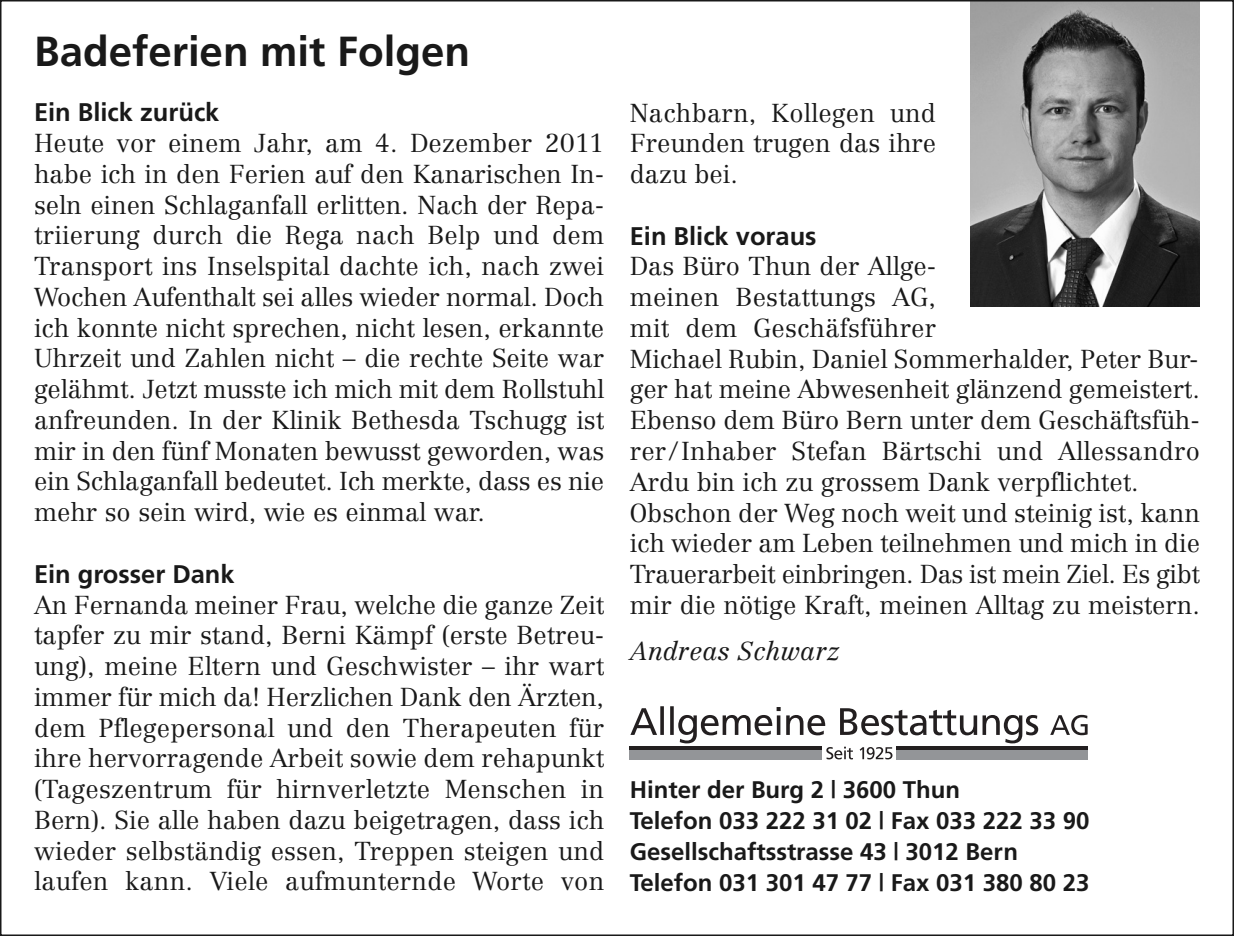
<style>
.page{position:relative;width:1234px;height:936px;background:#fff}
.page>*{position:absolute;margin:0;border:0;box-sizing:border-box;transform-origin:0 0}
.t1{font:700 42px "Frutiger";color:#191919}
.t2{font:300 25.5px/30.9px "Centennial";color:#191919;text-align:justify}
.t3{font:700 25.5px "Frutiger";color:#191919}
.t4{font:italic 300 25.5px "Centennial";color:#191919}
.t5{font:700 24px/30.9px "Frutiger";color:#191919}
</style>
<div class="page">
<img style="left:970px;top:3px;width:229px;height:303px">
<svg style="left:630px;top:706px;width:457px;height:53px"></svg>
<div style="left:629px;top:750px;width:192px;height:9px;background:#939598"></div>
<div style="left:896px;top:750px;width:191px;height:9px;background:#939598"></div>
<hr style="left:629px;top:746px;width:192px;height:4px;background:#231f20">
<hr style="left:896px;top:746px;width:191px;height:4px;background:#231f20">
<h1 class="t1" style="left:34px;top:34px;width:437px">Badeferien mit Folgen</h1>
<p class="t3" style="left:34px;top:102px;width:187px">Ein Blick zurück</p>
<p class="t2" style="left:34px;top:130px;width:571px">Heute vor einem Jahr, am 4. Dezember 2011 habe ich in den Ferien auf den Kanarischen In&shy;seln einen Schlaganfall erlitten. Nach der Repa&shy;triierung durch die Rega nach Belp und dem Transport ins Inselspital dachte ich, nach zwei Wochen Aufenthalt sei alles wieder normal. Doch ich konnte nicht sprechen, nicht lesen, erkannte Uhrzeit und Zahlen nicht – die rechte Seite war gelähmt. Jetzt musste ich mich mit dem Rollstuhl anfreunden. In der Klinik Bethesda Tschugg ist mir in den fünf Monaten bewusst geworden, was ein Schlaganfall bedeutet. Ich merkte, dass es nie mehr so sein wird, wie es einmal war.</p>
<p class="t3" style="left:34px;top:563px;width:202px">Ein grosser Dank</p>
<p class="t2" style="left:34px;top:591px;width:571px">An Fernanda meiner Frau, welche die ganze Zeit tapfer zu mir stand, Berni Kämpf (erste Betreu&shy;ung), meine Eltern und Geschwister – ihr wart immer für mich da! Herzlichen Dank den Ärzten, dem Pflegepersonal und den Therapeuten für ihre hervorragende Arbeit sowie dem rehapunkt (Tageszentrum für hirnverletzte Menschen in Bern). Sie alle haben dazu beigetragen, dass ich wieder selbständig essen, Treppen steigen und laufen kann. Viele aufmunternde Worte von</p>
<p class="t2" style="left:629px;top:99px;width:308px">Nachbarn, Kollegen und Freunden trugen das ihre dazu bei.</p>
<p class="t3" style="left:629px;top:225px;width:188px">Ein Blick voraus</p>
<p class="t2" style="left:629px;top:253px;width:571px;text-align:left">Das Büro Thun der Allge-<br>meinen Bestattungs AG,<br>mit dem Geschäfsführer<br>Michael Rubin, Daniel Sommerhalder, Peter Bur&shy;ger hat meine Abwesenheit glänzend gemeistert.<br>Ebenso dem Büro Bern unter dem Geschäftsfüh&shy;rer/Inhaber Stefan Bärtschi und Allessandro Ardu bin ich zu grossem Dank verpflichtet.<br>Obschon der Weg noch weit und steinig ist, kann ich wieder am Leben teilnehmen und mich in die Trauerarbeit einbringen. Das ist mein Ziel. Es gibt mir die nötige Kraft, meinen Alltag zu meistern.</p>
<p class="t4" style="left:629px;top:640px;width:211px">Andreas Schwarz</p>
<p class="t5" style="left:629px;top:776px;width:461px">Hinter der Burg 2 | 3600 Thun<br>Telefon 033 222 31 02 | Fax 033 222 33 90<br>Gesellschaftsstrasse 43 | 3012 Bern Telefon 031 301 47 77 | Fax 031 380 80 23</p>
</div>
